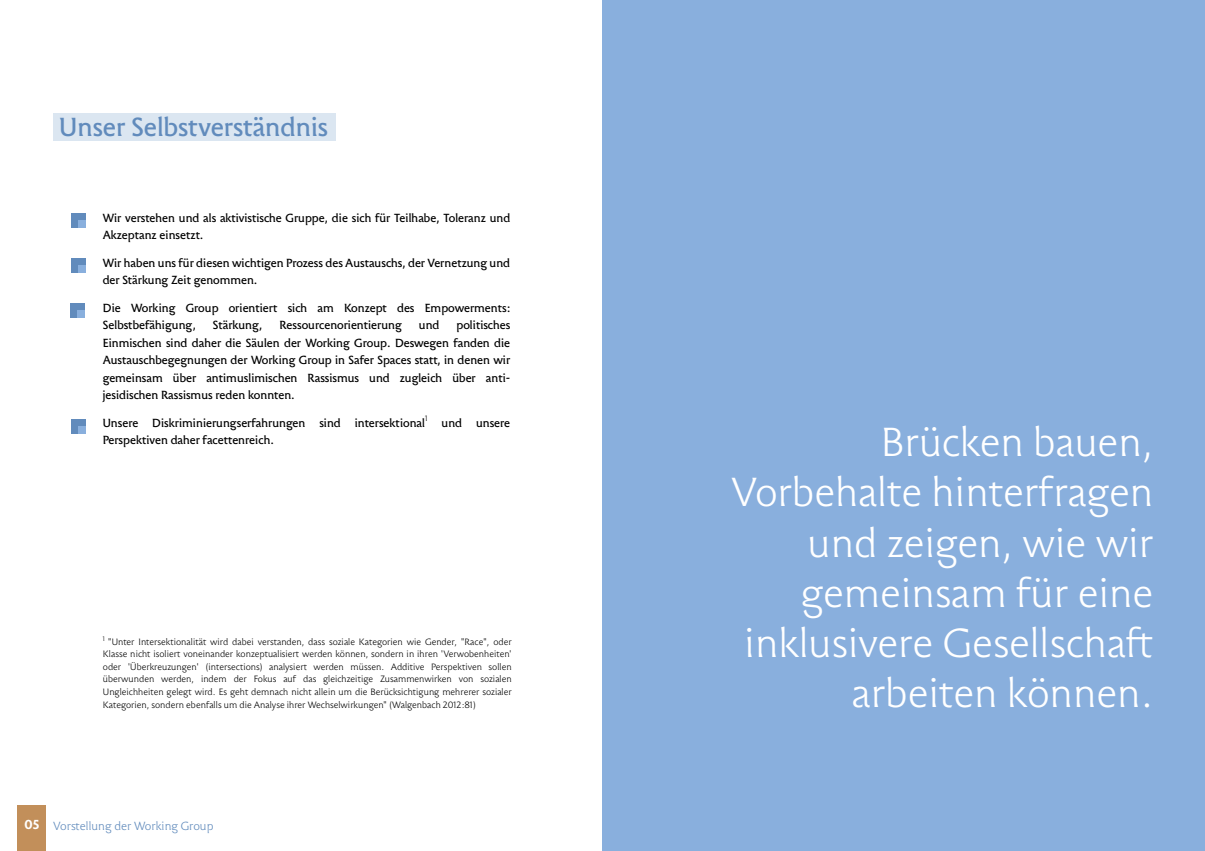
<style>
.page{position:relative;width:1205px;height:851px;background:#fff}
.page>*{position:absolute;margin:0;border:0;box-sizing:border-box;transform-origin:0 0}
.t1{font:300 38.75px/50.1px "JHA Schrift B";color:#fff;text-align:right}
.t2{font:25px "JHA Schrift B";color:#618bbc}
.t3{font:11.25px/17.5px "JHA Schrift B";letter-spacing:-.005em;color:#000}
.t4{font:300 11.25px "JHA Schrift B";letter-spacing:-.005em;color:#618bbc}
.t5{font:300 8.75px/12.5px "JHA Schrift B";letter-spacing:-.005em;color:#000;text-align:justify}
.t6{font:300 7.5px "JHA Schrift B";color:#000}
.s1{font-weight:700;font-size:12.5px;color:#fff}
</style>
<div class="page">
<div style="left:18px;top:804px;width:28px;height:46px;background:#c28f5a"></div>
<div style="left:602px;top:0;width:603px;height:850px;background:#89afdd"></div>
<div style="left:53px;top:113px;width:282px;height:28px;background:#dbe6f1"></div>
<div style="left:71px;top:213px;width:15px;height:15px;background:#618bbc"></div>
<div style="left:78px;top:220px;width:8px;height:8px;background:#89afdd"></div>
<div style="left:71px;top:303px;width:14px;height:15px;background:#618bbc"></div>
<div style="left:77px;top:310px;width:8px;height:8px;background:#89afdd"></div>
<div style="left:71px;top:419px;width:15px;height:14px;background:#618bbc"></div>
<div style="left:78px;top:426px;width:8px;height:7px;background:#89afdd"></div>
<div style="left:71px;top:258px;width:15px;height:14px;background:#618bbc"></div>
<div style="left:78px;top:265px;width:8px;height:7px;background:#89afdd"></div>
<h2 class="t2" style="left:59px;top:117px;width:270px">Unser Selbstverständnis</h2>
<p class="t3" style="left:103px;top:210px;width:409px">Wir verstehen und als aktivistische Gruppe, die sich für Teilhabe, Toleranz und<br>Akzeptanz einsetzt.</p>
<p class="t3" style="left:103px;top:255px;width:409px">Wir haben uns für diesen wichtigen Prozess des Austauschs, der Vernetzung und der Stärkung Zeit genommen.</p>
<p class="t3" style="left:103px;top:300px;width:409px">Die Working Group orientiert sich am Konzept des Empowerments:<br>Selbstbefähigung,</p>
<p class="t3" style="left:103px;top:318px;width:409px;text-align:justify;text-indent:354px">politisches Einmischen sind daher die Säulen der Working Group. Deswegen fanden die Austauschbegegnungen der Working Group in Safer Spaces statt, in denen wir gemeinsam über antimuslimischen Rassismus und zugleich über anti&shy;jesidischen Rassismus reden konnten.</p>
<p class="t3" style="left:103px;top:415px;width:324px">Unsere Diskriminierungserfahrungen sind intersektional</p>
<p class="t3" style="left:213px;top:318px;width:51px">Stärkung,</p>
<p class="t3" style="left:279px;top:318px;width:124px">Ressourcenorientierung</p>
<p class="t3" style="left:419px;top:318px;width:22px">und</p>
<p class="t6" style="left:425px;top:415px;width:4px">1</p>
<p class="t3" style="left:441px;top:415px;width:70px">und unsere</p>
<p class="t3" style="left:103px;top:433px;width:173px">Perspektiven daher facettenreich.</p>
<p class="t5" style="left:103px;top:636px;width:410px"><sup>1</sup> "Unter Intersektionalität wird dabei verstanden, dass soziale Kategorien wie Gender, "Race", oder Klasse nicht isoliert voneinander konzeptualisiert werden können, sondern in ihren 'Verwobenheiten' oder 'Überkreuzungen' (intersections) analysiert werden müssen. Additive Perspektiven sollen überwunden werden, indem der Fokus auf das gleichzeitige Zusammenwirken von sozialen Ungleichheiten gelegt wird. Es geht demnach nicht allein um die Berücksichtigung mehrerer sozialer Kategorien, sondern ebenfalls um die Analyse ihrer Wechselwirkungen" (Walgenbach 2012:81)</p>
<p class="t4" style="left:24px;top:821px;width:191px"><span class="s1">05</span> Vorstellung der Working Group</p>
<h1 class="t1" style="left:731px;top:421px;width:424px">Brücken bauen,<br>Vorbehalte hinterfragen und zeigen, wie wir gemeinsam für eine inklusivere Gesellschaft arbeiten können.</h1>
</div>
